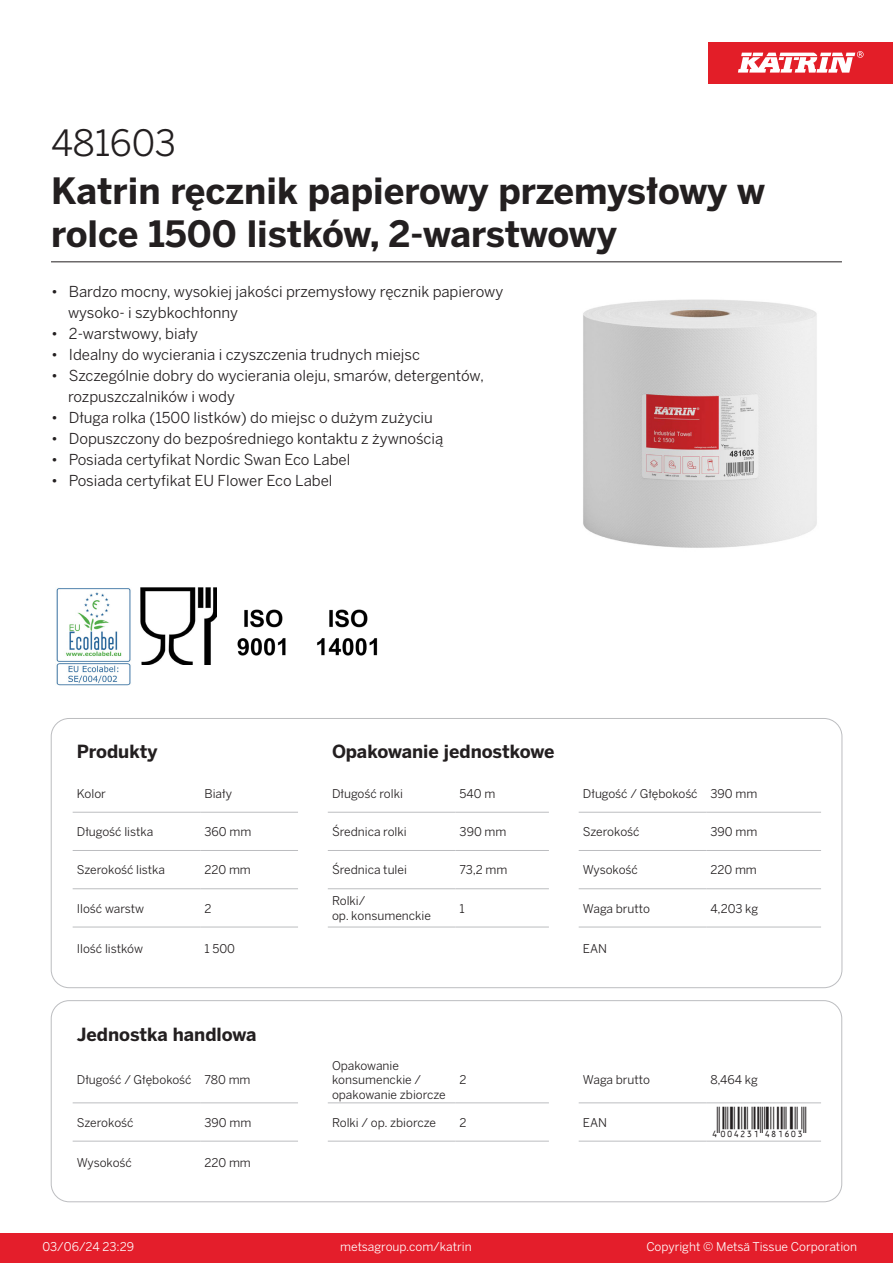
<style>
.page{position:relative;width:893px;height:1263px;background:#fff}
.page>*{position:absolute;margin:0;border:0;box-sizing:border-box;transform-origin:0 0}
.Product_Name{font:700 36px/43.2px "Benton Sans";color:#231f20}
.External_material_co{font:36px "Benton Sans";color:#231f20}
.T_EAN{font:30px "Viisas EAN Matala";color:#231f20}
.T_TableHeader{font:700 18px "Benton Sans";color:#231f20}
.MarketingBullets{font:15px/21px "Benton Sans";color:#231f20}
.T_TableBody{font:12px/14.4px "Benton Sans";color:#231f20}
.t1{font:12px "Benton Sans";color:#fff}
</style>
<div class="page">
<div style="left:0;top:1233px;width:893px;height:30px;background:#e41e2b"></div>
<div style="left:708px;top:43px;width:185px;height:41px;background:#e31e28"></div>
<svg style="left:738px;top:51px;width:126px;height:22px"></svg>
<hr style="left:73px;top:812px;width:127px;height:1px;background:#bcbdc0">
<hr style="left:200px;top:812px;width:98px;height:1px;background:#bcbdc0">
<hr style="left:328px;top:812px;width:127px;height:1px;background:#bcbdc0">
<hr style="left:455px;top:812px;width:94px;height:1px;background:#bcbdc0">
<hr style="left:579px;top:812px;width:127px;height:1px;background:#bcbdc0">
<hr style="left:706px;top:812px;width:115px;height:1px;background:#bcbdc0">
<hr style="left:73px;top:850px;width:127px;height:1px;background:#bcbdc0">
<hr style="left:200px;top:850px;width:98px;height:1px;background:#bcbdc0">
<hr style="left:328px;top:850px;width:127px;height:1px;background:#bcbdc0">
<hr style="left:455px;top:850px;width:94px;height:1px;background:#bcbdc0">
<hr style="left:579px;top:850px;width:127px;height:1px;background:#bcbdc0">
<hr style="left:706px;top:850px;width:115px;height:1px;background:#bcbdc0">
<hr style="left:73px;top:888px;width:127px;height:1px;background:#bcbdc0">
<hr style="left:200px;top:888px;width:98px;height:1px;background:#bcbdc0">
<hr style="left:328px;top:888px;width:127px;height:1px;background:#bcbdc0">
<hr style="left:455px;top:888px;width:94px;height:1px;background:#bcbdc0">
<hr style="left:579px;top:888px;width:127px;height:1px;background:#bcbdc0">
<hr style="left:706px;top:888px;width:115px;height:1px;background:#bcbdc0">
<hr style="left:73px;top:927px;width:127px;height:1px;background:#bcbdc0">
<hr style="left:200px;top:927px;width:98px;height:1px;background:#bcbdc0">
<hr style="left:328px;top:927px;width:127px;height:1px;background:#bcbdc0">
<hr style="left:455px;top:927px;width:94px;height:1px;background:#bcbdc0">
<hr style="left:579px;top:927px;width:127px;height:1px;background:#bcbdc0">
<hr style="left:706px;top:927px;width:115px;height:1px;background:#bcbdc0">
<hr style="left:73px;top:1102px;width:127px;height:1px;background:#bcbdc0">
<hr style="left:200px;top:1102px;width:98px;height:1px;background:#bcbdc0">
<hr style="left:328px;top:1102px;width:127px;height:1px;background:#bcbdc0">
<hr style="left:455px;top:1102px;width:94px;height:1px;background:#bcbdc0">
<hr style="left:579px;top:1102px;width:127px;height:1px;background:#bcbdc0">
<hr style="left:706px;top:1102px;width:115px;height:1px;background:#bcbdc0">
<hr style="left:73px;top:1141px;width:127px;height:1px;background:#bcbdc0">
<hr style="left:200px;top:1141px;width:98px;height:1px;background:#bcbdc0">
<hr style="left:328px;top:1141px;width:127px;height:1px;background:#bcbdc0">
<hr style="left:455px;top:1141px;width:94px;height:1px;background:#bcbdc0">
<hr style="left:579px;top:1141px;width:127px;height:1px;background:#bcbdc0">
<hr style="left:706px;top:1141px;width:115px;height:1px;background:#bcbdc0">
<div style="left:51px;top:1000px;width:791px;height:202px;border:1px solid #bcbdc0;border-radius:18px"></div>
<img style="left:583px;top:299px;width:234px;height:249px">
<img style="left:56px;top:588px;width:75px;height:98px">
<img style="left:140px;top:587px;width:77px;height:77px">
<img style="left:237px;top:609px;width:49px;height:47px">
<img style="left:317px;top:609px;width:61px;height:47px">
<hr style="left:51px;top:261px;width:791px;height:1px;background:#231f20">
<p class="External_material_co" style="left:51px;top:121px;width:127px">481603</p>
<p class="Product_Name" style="left:51px;top:170px;width:715px">Katrin ręcznik papierowy przemysłowy w rolce 1500 listków, 2-warstwowy</p>
<p class="MarketingBullets" style="left:68px;top:281px;width:437px;text-indent:-17px">• Bardzo mocny, wysokiej jakości przemysłowy ręcznik papierowy wysoko- i szybkochłonny</p>
<p class="MarketingBullets" style="left:51px;top:323px;width:149px">• 2-warstwowy, biały</p>
<p class="MarketingBullets" style="left:51px;top:344px;width:370px">• Idealny do wycierania i czyszczenia trudnych miejsc</p>
<p class="MarketingBullets" style="left:68px;top:365px;width:417px;text-indent:-17px">• Szczególnie dobry do wycierania oleju, smarów, detergentów, rozpuszczalników i wody</p>
<p class="MarketingBullets" style="left:51px;top:407px;width:383px">• Długa rolka (1500 listków) do miejsc o dużym zużyciu</p>
<p class="MarketingBullets" style="left:51px;top:428px;width:394px">• Dopuszczony do bezpośredniego kontaktu z żywnością</p>
<p class="MarketingBullets" style="left:51px;top:449px;width:301px">• Posiada certyfikat Nordic Swan Eco Label</p>
<p class="MarketingBullets" style="left:51px;top:470px;width:283px">• Posiada certyfikat EU Flower Eco Label</p>
<p class="T_TableHeader" style="left:77px;top:740px;width:82px">Produkty</p>
<p class="T_TableHeader" style="left:332px;top:740px;width:224px">Opakowanie jednostkowe</p>
<p class="T_TableBody" style="left:77px;top:786px;width:31px">Kolor</p>
<p class="T_TableBody" style="left:204px;top:786px;width:29px">Biały</p>
<p class="T_TableBody" style="left:332px;top:786px;width:72px">Długość rolki</p>
<p class="T_TableBody" style="left:460px;top:786px;width:37px">540 m</p>
<p class="T_TableBody" style="left:583px;top:786px;width:116px">Długość / Głębokość</p>
<p class="T_TableBody" style="left:710px;top:786px;width:48px">390 mm</p>
<p class="T_TableBody" style="left:77px;top:824px;width:78px">Długość listka</p>
<p class="T_TableBody" style="left:204px;top:824px;width:48px">360 mm</p>
<p class="T_TableBody" style="left:332px;top:824px;width:76px">Średnica rolki</p>
<p class="T_TableBody" style="left:460px;top:824px;width:48px">390 mm</p>
<p class="T_TableBody" style="left:583px;top:824px;width:58px">Szerokość</p>
<p class="T_TableBody" style="left:710px;top:824px;width:48px">390 mm</p>
<p class="T_TableBody" style="left:77px;top:863px;width:90px">Szerokość listka</p>
<p class="T_TableBody" style="left:204px;top:863px;width:48px">220 mm</p>
<p class="T_TableBody" style="left:332px;top:863px;width:76px">Średnica tulei</p>
<p class="T_TableBody" style="left:460px;top:863px;width:49px">73,2 mm</p>
<p class="T_TableBody" style="left:583px;top:863px;width:56px">Wysokość</p>
<p class="T_TableBody" style="left:710px;top:863px;width:48px">220 mm</p>
<p class="T_TableBody" style="left:77px;top:901px;width:69px">Ilość warstw</p>
<p class="T_TableBody" style="left:204px;top:901px;width:9px">2</p>
<p class="T_TableBody" style="left:332px;top:894px;width:35px">Rolki/</p>
<p class="T_TableBody" style="left:332px;top:908px;width:100px">op. konsumenckie</p>
<p class="T_TableBody" style="left:460px;top:901px;width:7px">1</p>
<p class="T_TableBody" style="left:583px;top:901px;width:69px">Waga brutto</p>
<p class="T_TableBody" style="left:710px;top:901px;width:49px">4,203 kg</p>
<p class="T_TableBody" style="left:77px;top:941px;width:68px">Ilość listków</p>
<p class="T_TableBody" style="left:204px;top:941px;width:32px">1 500</p>
<p class="T_TableBody" style="left:583px;top:941px;width:26px">EAN</p>
<p class="T_TableHeader" style="left:77px;top:1023px;width:181px">Jednostka handlowa</p>
<p class="T_TableBody" style="left:77px;top:1073px;width:116px">Długość / Głębokość</p>
<p class="T_TableBody" style="left:204px;top:1073px;width:48px">780 mm</p>
<p class="T_TableBody" style="left:332px;top:1058px;width:115px">Opakowanie konsumenckie / opakowanie zbiorcze</p>
<p class="T_TableBody" style="left:460px;top:1073px;width:9px">2</p>
<p class="T_TableBody" style="left:583px;top:1073px;width:69px">Waga brutto</p>
<p class="T_TableBody" style="left:710px;top:1073px;width:49px">8,464 kg</p>
<p class="T_TableBody" style="left:77px;top:1115px;width:58px">Szerokość</p>
<p class="T_TableBody" style="left:204px;top:1115px;width:48px">390 mm</p>
<p class="T_TableBody" style="left:332px;top:1115px;width:105px">Rolki / op. zbiorcze</p>
<p class="T_TableBody" style="left:460px;top:1115px;width:9px">2</p>
<p class="T_TableBody" style="left:583px;top:1115px;width:26px">EAN</p>
<p class="T_EAN" style="left:710px;top:1106px;width:97px">*4004231481603*</p>
<p class="T_TableBody" style="left:77px;top:1155px;width:56px">Wysokość</p>
<p class="T_TableBody" style="left:204px;top:1155px;width:48px">220 mm</p>
<p class="t1" style="left:43px;top:1239px;width:93px">03/06/24 23:29</p>
<p class="t1" style="left:340px;top:1239px;width:133px">metsagroup.com/katrin</p>
<p class="t1" style="left:646px;top:1239px;width:212px">Copyright © Metsä Tissue Corporation</p>
</div>
